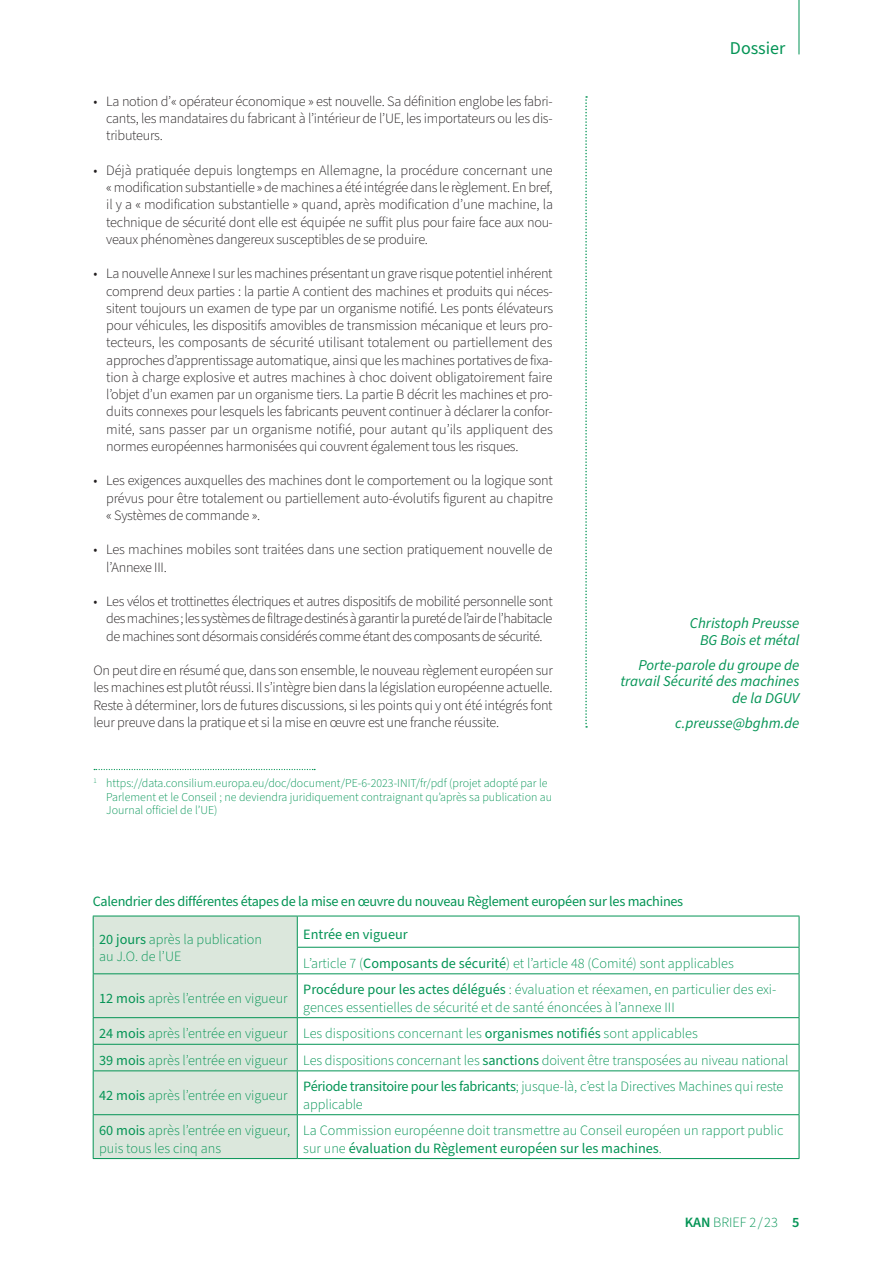
<style>
.page{position:relative;width:893px;height:1263px;background:#fff}
.page>*{position:absolute;margin:0;border:0;box-sizing:border-box;transform-origin:0 0}
.t1{font:18px "Source Sans Pro";color:#049455}
.Autor{font:italic 15px/16.5px "Source Sans Pro";color:#049455;text-align:right}
.g_F{font:300 14.25px/17.2px "Source Sans Pro";letter-spacing:-.02em;color:#231f20;text-align:justify}
.Tabelle_g{font:300 14.25px/17.2px "Source Sans Pro";color:#049455}
.g_F-2{font:14.25px "Source Sans Pro";letter-spacing:-.02em;color:#049455}
.Tabelle_g-2{font:14.25px "Source Sans Pro";color:#049455}
.FN{font:300 12px/13.5px "Source Sans Pro";color:#049455}
.s1{font-weight:400}
.s2{font-weight:600}
</style>
<div class="page">
<hr style="left:798px;top:0;width:1px;height:54px;background:#049455">
<svg style="left:94px;top:769px;width:221px;height:1px"></svg>
<svg style="left:585px;top:96px;width:2px;height:632px"></svg>
<div style="left:94px;top:917px;width:203px;height:241px;background:#dbe7dc"></div>
<hr style="left:93px;top:916px;width:204px;height:1px;background:#049455">
<hr style="left:93px;top:916px;width:1px;height:31px;background:#049455">
<svg style="left:93px;top:947px;width:1px;height:26px"></svg>
<hr style="left:297px;top:916px;width:502px;height:1px;background:#049455">
<hr style="left:297px;top:916px;width:1px;height:31px;background:#049455">
<hr style="left:799px;top:916px;width:1px;height:31px;background:#049455">
<hr style="left:297px;top:947px;width:502px;height:1px;background:#049455">
<svg style="left:297px;top:947px;width:1px;height:26px"></svg>
<svg style="left:799px;top:947px;width:1px;height:26px"></svg>
<hr style="left:93px;top:973px;width:204px;height:1px;background:#049455">
<hr style="left:93px;top:974px;width:1px;height:43px;background:#049455">
<hr style="left:297px;top:973px;width:502px;height:1px;background:#049455">
<hr style="left:297px;top:974px;width:1px;height:43px;background:#049455">
<hr style="left:799px;top:974px;width:1px;height:43px;background:#049455">
<hr style="left:93px;top:1017px;width:204px;height:1px;background:#049455">
<hr style="left:297px;top:1017px;width:502px;height:1px;background:#049455">
<hr style="left:93px;top:1044px;width:204px;height:1px;background:#049455">
<svg style="left:93px;top:1018px;width:1px;height:52px"></svg>
<hr style="left:297px;top:1044px;width:502px;height:1px;background:#049455">
<svg style="left:297px;top:1018px;width:1px;height:52px"></svg>
<svg style="left:799px;top:1018px;width:1px;height:52px"></svg>
<hr style="left:93px;top:1070px;width:204px;height:1px;background:#049455">
<hr style="left:93px;top:1071px;width:1px;height:43px;background:#049455">
<hr style="left:297px;top:1070px;width:502px;height:1px;background:#049455">
<hr style="left:297px;top:1071px;width:1px;height:43px;background:#049455">
<hr style="left:799px;top:1071px;width:1px;height:43px;background:#049455">
<hr style="left:93px;top:1114px;width:204px;height:1px;background:#049455">
<hr style="left:93px;top:1115px;width:1px;height:43px;background:#049455">
<hr style="left:297px;top:1114px;width:502px;height:1px;background:#049455">
<hr style="left:297px;top:1115px;width:1px;height:43px;background:#049455">
<hr style="left:799px;top:1115px;width:1px;height:43px;background:#049455">
<hr style="left:93px;top:1158px;width:204px;height:1px;background:#049455">
<hr style="left:297px;top:1158px;width:502px;height:1px;background:#049455">
<p class="g_F" style="left:106px;top:93px;width:448px;text-indent:-13px">• La notion d’« opérateur économique » est nouvelle. Sa définition englobe les fabri&shy;cants, les mandataires du fabricant à l’intérieur de l’UE, les importateurs ou les dis&shy;tributeurs.</p>
<p class="g_F" style="left:106px;top:162px;width:448px;text-indent:-13px">• Déjà pratiquée depuis longtemps en Allemagne, la procédure concernant une «modification substantielle » de machines a été intégrée dans le règlement. En bref, il y a « modification substantielle » quand, après modification d’une machine, la technique de sécurité dont elle est équipée ne suffit plus pour faire face aux nou&shy;veaux phénomènes dangereux susceptibles de se produire.</p>
<p class="g_F" style="left:106px;top:265px;width:448px;text-indent:-13px">• La nouvelle Annexe I sur les machines présentant un grave risque potentiel inhérent comprend deux parties : la partie A contient des machines et produits qui néces&shy;sitent toujours un examen de type par un organisme notifié. Les ponts élévateurs pour véhicules, les dispositifs amovibles de transmission mécanique et leurs pro&shy;tecteurs, les composants de sécurité utilisant totalement ou partiellement des approches d’apprentissage automatique, ainsi que les machines portatives de fixa&shy;tion à charge explosive et autres machines à choc doivent obligatoirement faire l’objet d’un examen par un organisme tiers. La partie B décrit les machines et pro&shy;duits connexes pour lesquels les fabricants peuvent continuer à déclarer la confor&shy;mité, sans passer par un organisme notifié, pour autant qu’ils appliquent des normes européennes harmonisées qui couvrent également tous les risques.</p>
<p class="g_F" style="left:106px;top:472px;width:448px;text-indent:-13px">• Les exigences auxquelles des machines dont le comportement ou la logique sont prévus pour être totalement ou partiellement auto-évolutifs figurent au chapitre « Systèmes de commande ».</p>
<p class="g_F" style="left:106px;top:541px;width:448px;text-indent:-13px">• Les machines mobiles sont traitées dans une section pratiquement nouvelle de l’Annexe III.</p>
<p class="g_F" style="left:106px;top:593px;width:448px;text-indent:-13px">• Les vélos et trottinettes électriques et autres dispositifs de mobilité personnelle sont des machines; les systèmes de filtrage destinés à garantir la pureté de l’air de l’habitacle de machines sont désormais considérés comme étant des composants de sécurité.</p>
<p class="g_F" style="left:94px;top:662px;width:461px">On peut dire en résumé que, dans son ensemble, le nouveau règlement européen sur les machines est plutôt réussi. Il s’intègre bien dans la législation européenne actuelle.<br>Reste à déterminer, lors de futures discussions, si les points qui y ont été intégrés font leur preuve dans la pratique et si la mise en œuvre est une franche réussite.</p>
<p class="FN" style="left:106px;top:777px;width:447px;text-indent:-13px"><sup>1</sup> https://data.consilium.europa.eu/doc/document/PE-6-2023-INIT/fr/pdf (projet adopté par le<br>Parlement et le Conseil ; ne deviendra juridiquement contraignant qu’après sa publication au<br>Journal officiel de l’UE)</p>
<p class="t1" style="left:730px;top:36px;width:57px">Dossier</p>
<p class="Autor" style="left:690px;top:615px;width:111px">Christoph Preusse<br>BG Bois et métal</p>
<p class="Autor" style="left:620px;top:657px;width:181px">Porte-parole du groupe de travail Sécurité des machines de la DGUV</p>
<p class="Autor" style="left:675px;top:715px;width:126px">c.preusse@bghm.de</p>
<p class="g_F-2" style="left:93px;top:891px;width:592px">Calendrier des différentes étapes de la mise en œuvre du nouveau Règlement européen sur les machines</p>
<p class="Tabelle_g" style="left:99px;top:931px;width:164px"><span class="s1">20 jours</span> après la publication au J.O. de l’UE</p>
<p class="Tabelle_g-2" style="left:303px;top:925px;width:106px">Entrée en vigueur</p>
<p class="Tabelle_g" style="left:303px;top:955px;width:432px">L’article 7 (<span class="s1">Composants de sécurité</span>) et l’article 48 (Comité) sont applicables</p>
<p class="Tabelle_g" style="left:99px;top:990px;width:190px"><span class="s1">12 mois</span> après l’entrée en vigueur</p>
<p class="Tabelle_g" style="left:303px;top:981px;width:475px"><span class="s1">Procédure pour les actes délégués</span> : évaluation et réexamen, en particulier des exi&shy;gences essentielles de sécurité et de santé énoncées à l’annexe III</p>
<p class="Tabelle_g" style="left:99px;top:1025px;width:190px"><span class="s1">24 mois</span> après l’entrée en vigueur</p>
<p class="Tabelle_g" style="left:303px;top:1025px;width:396px">Les dispositions concernant les <span class="s1">organismes notifiés</span> sont applicables</p>
<p class="Tabelle_g" style="left:99px;top:1052px;width:190px"><span class="s1">39 mois</span> après l’entrée en vigueur</p>
<p class="Tabelle_g" style="left:303px;top:1052px;width:487px">Les dispositions concernant les <span class="s1">sanctions</span> doivent être transposées au niveau national</p>
<p class="Tabelle_g" style="left:99px;top:1087px;width:190px"><span class="s1">42 mois</span> après l’entrée en vigueur</p>
<p class="Tabelle_g" style="left:303px;top:1078px;width:482px"><span class="s1">Période transitoire pour les fabricants</span>; jusque-là, c’est la Directives Machines qui reste applicable</p>
<p class="Tabelle_g" style="left:99px;top:1122px;width:193px"><span class="s1">60 mois</span> après l’entrée en vigueur, puis tous les cinq ans</p>
<p class="Tabelle_g" style="left:303px;top:1122px;width:482px">La Commission européenne doit transmettre au Conseil européen un rapport public sur une <span class="s1">évaluation du Règlement européen sur les machines</span>.</p>
<p class="Tabelle_g" style="left:685px;top:1214px;width:116px"><span class="s2">KAN</span> BRIEF 2 / 23 <span class="s2">5</span></p>
</div>
